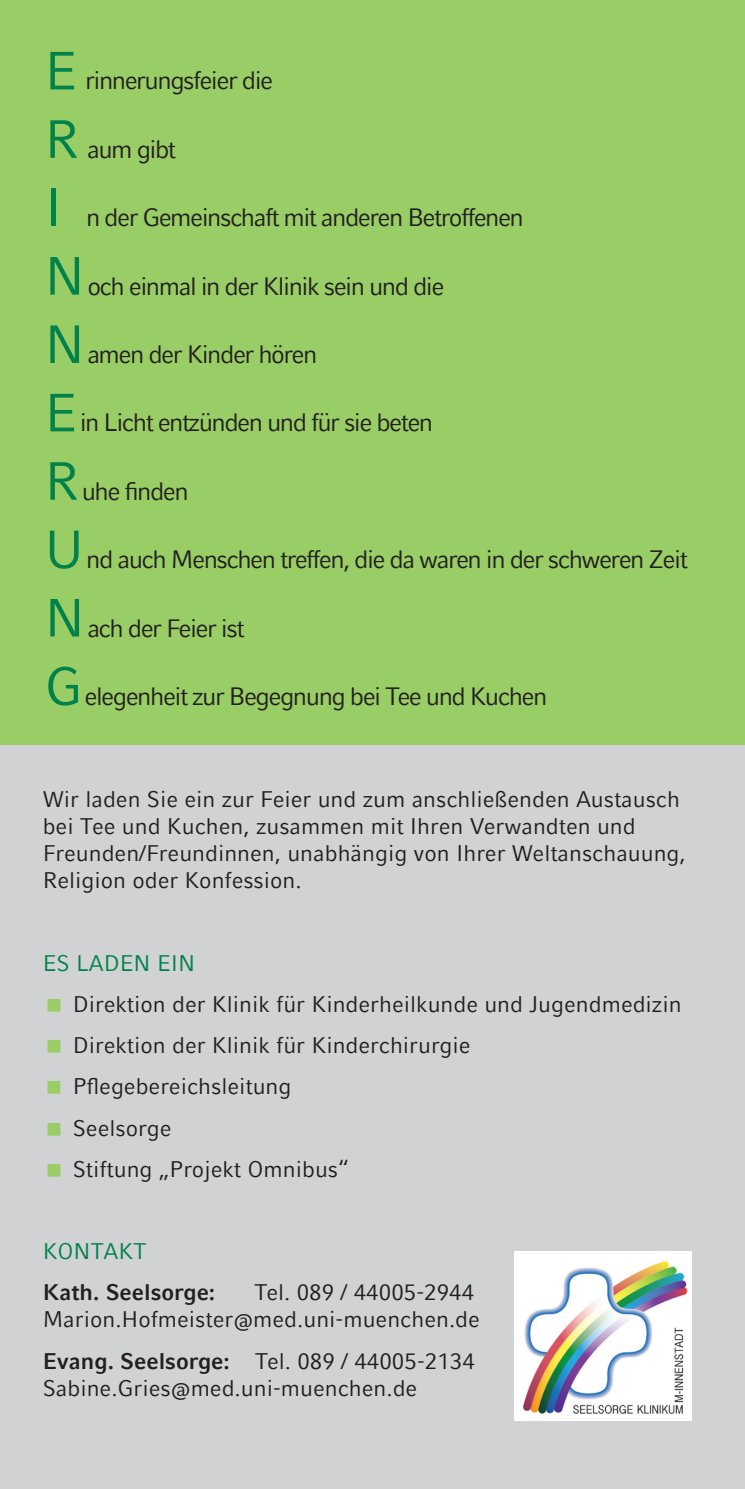
<style>
.page{position:relative;width:745px;height:1489px;background:#fff}
.page>*{position:absolute;margin:0;border:0;box-sizing:border-box;transform-origin:0 0}
.t1{font:25px "LMU Compatil Fact";letter-spacing:-.06em;color:#231f20}
.t2{font:22.5px/27px "LMU Compatil Fact";color:#231f20}
.t3{font:22.5px "LMU Compatil Fact";color:#01824a}
.t4{font:700 22.5px "LMU Compatil Fact";color:#231f20}
.s1{font-size:53.5px;color:#01824a}
.s2{font-weight:700}
</style>
<div class="page">
<div style="left:0;top:744px;width:744px;height:744px;background:#d1d2d4"></div>
<div style="left:0;top:0;width:744px;height:744px;background:#99cd65"></div>
<img style="left:514px;top:1251px;width:177px;height:169px">
<p class="t1" style="left:44px;top:66px;width:230px"><span class="s1">E</span> rinnerungsfeier die</p>
<p class="t1" style="left:44px;top:135px;width:133px"><span class="s1">R</span> aum gibt</p>
<p class="t1" style="left:44px;top:203px;width:481px"><span class="s1">I</span> n der Gemeinschaft mit anderen Betroffenen</p>
<p class="t1" style="left:44px;top:271px;width:401px"><span class="s1">N</span>och einmal in der Klinik sein und die</p>
<p class="t1" style="left:44px;top:340px;width:274px"><span class="s1">N</span>amen der Kinder hören</p>
<p class="t1" style="left:44px;top:408px;width:390px"><span class="s1">E</span> in Licht entzünden und für sie beten</p>
<p class="t1" style="left:44px;top:476px;width:146px"><span class="s1">R</span> uhe finden</p>
<p class="t1" style="left:44px;top:545px;width:644px"><span class="s1">U</span> nd auch Menschen treffen, die da waren in der schweren Zeit</p>
<p class="t1" style="left:44px;top:613px;width:201px"><span class="s1">N</span> ach der Feier ist</p>
<p class="t1" style="left:44px;top:681px;width:504px"><span class="s1">G</span> elegenheit zur Begegnung bei Tee und Kuchen</p>
<p class="t2" style="left:43px;top:785px;width:644px">Wir laden Sie ein zur Feier und zum anschließenden Austausch bei Tee und Kuchen, zusammen mit Ihren Verwandten und Freunden/Freundinnen, unabhängig von Ihrer Weltanschauung, Religion oder Konfession.</p>
<p class="t3" style="left:43px;top:949px;width:154px">ES LADEN EIN</p>
<p class="t2" style="left:73px;top:983px;width:610px;line-height:41.2px">Direktion der Klinik für Kinderheilkunde und Jugendmedizin Direktion der Klinik für Kinderchirurgie Pflegebereichsleitung<br>Seelsorge<br>Stiftung „Projekt Omnibus“</p>
<p class="t3" style="left:43px;top:1238px;width:105px">KONTAKT</p>
<p class="t4" style="left:43px;top:1279px;width:174px">Kath. Seelsorge:</p>
<p class="t2" style="left:43px;top:1278px;width:438px;text-align:right">Tel. 089 / 44005-2944<br>Marion.Hofmeister@med.uni-muenchen.de</p>
<p class="t2" style="left:43px;top:1346px;width:433px"><span class="s2">Evang. Seelsorge:</span> Tel. 089 / 44005-2134<br>Sabine.Gries@med.uni-muenchen.de</p>
</div>
